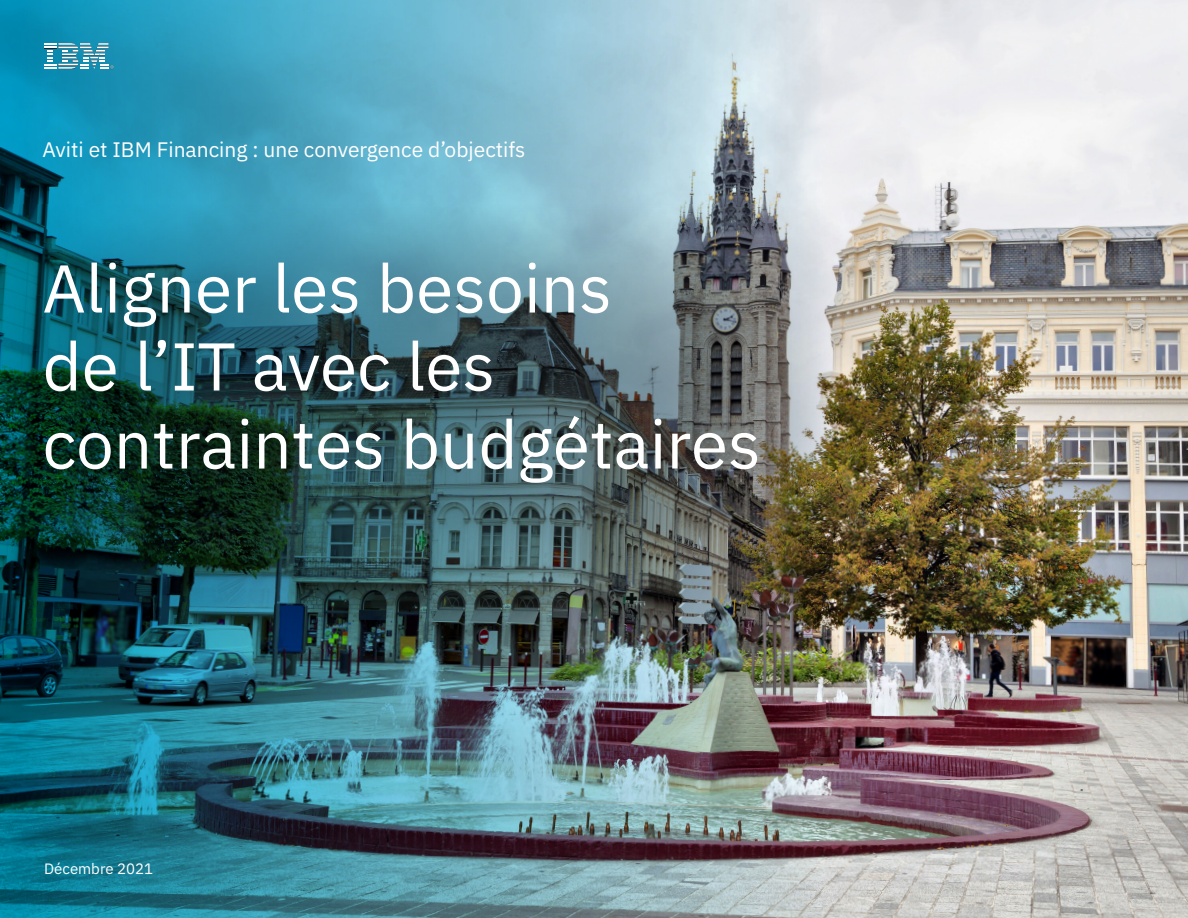
<style>
.page{position:relative;width:1188px;height:918px;background:#fff}
.page>*{position:absolute;margin:0;border:0;box-sizing:border-box;transform-origin:0 0}
.t1{font:67.5px "IBM Plex Sans";color:#fff}
.t2{font:21px "IBM Plex Sans";color:#fff}
.Bodytekst{font:15px "IBM Plex Sans";color:#fff}
</style>
<div class="page">
<img style="left:959px;top:0;width:229px;height:918px">
<img style="left:0;top:0;width:959px;height:918px">
<svg style="left:44px;top:43px;width:70px;height:26px"></svg>
<img style="left:0;top:205px;width:843px;height:443px">
<p class="t2" style="left:43px;top:133px;width:485px">Aviti et IBM Financing : une convergence d’objectifs</p>
<p class="t1" style="left:43px;top:237px;width:571px">Aligner les besoins</p>
<p class="t1" style="left:43px;top:315px;width:454px">de l’IT avec les</p>
<p class="t1" style="left:43px;top:393px;width:720px">contraintes budgétaires</p>
<p class="Bodytekst" style="left:44px;top:857px;width:110px">Décembre 2021</p>
</div>
